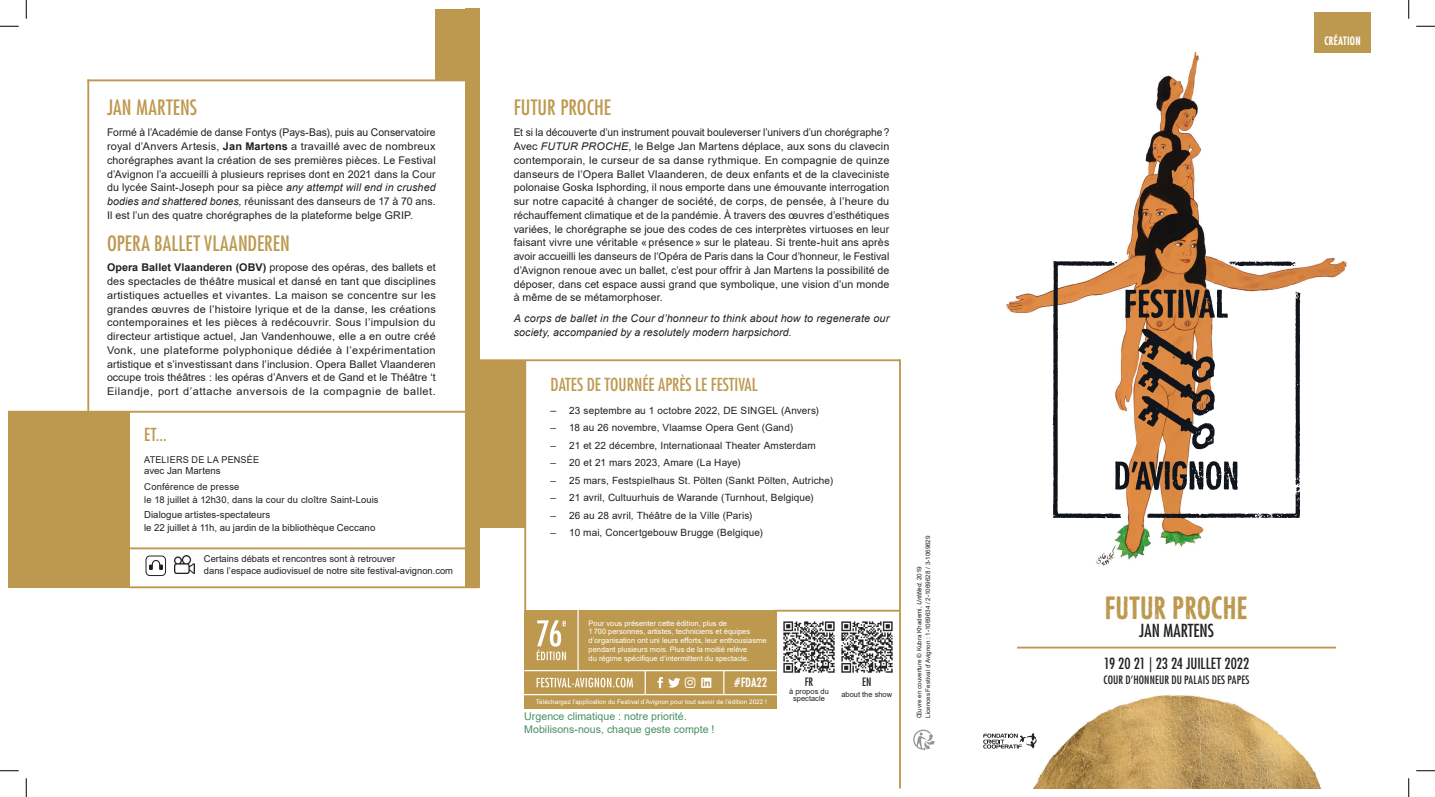
<style>
.page{position:relative;width:1435px;height:797px;background:#fff}
.page>*{position:absolute;margin:0;border:0;box-sizing:border-box;transform-origin:0 0}
.t1{font:30px "Futur Avignon CAP";color:#bd9950}
.t2{font:condensed 20.62px "Futura LT";letter-spacing:.005em;color:#bd9950}
.t3{font:condensed 17.5px "Futura LT";color:#bd9950}
.t4{font:condensed 17.5px "Futura LT";color:#231f20}
.t5{font:condensed 15px "Futura LT";color:#231f20}
.t6{font:12.5px "Futur Avignon CAP";color:#fff}
.t7{font:11.38px "Futur Avignon CAP";letter-spacing:.01em;color:#fff}
.t8{font:condensed 11.25px "Futura LT";letter-spacing:.01em;color:#231f20}
.t9{font:500 condensed 11.25px "Futura LT Pro";color:#231f20}
.t10{font:10.62px/13.8px "Arial";letter-spacing:.01em;color:#231f20;text-align:justify}
.t11{font:italic 10.62px/13.8px "Arial";letter-spacing:.015em;color:#231f20}
.t12{font:10.62px/12.8px "Arial";color:#4a9062}
.t13{font:10px "Arial";letter-spacing:.01em;color:#231f20}
.t14{font:9.62px/12.5px "Arial";color:#231f20}
.t15{font:9.38px/12.5px "Arial";color:#231f20}
.t16{font:9.38px "Arial";letter-spacing:.02em;color:#231f20}
.t17{font:7.5px/8.8px "Arial";color:#fff}
.t18{font:7.5px/7.5px "Arial";color:#231f20;text-align:center}
.t19{font:6.25px/8.8px "Arial";color:#231f20}
.t20{font:6.25px "Arial";letter-spacing:.015em;color:#fff}
.s1{font-weight:700}
.s2{font-style:italic}
.s3{font-size:10.62px}
</style>
<div class="page">
<hr style="left:125px;top:547px;width:351px;height:2px;background:#bd9950">
<img style="left:1017px;top:695px;width:304px;height:93px">
<img style="left:1006px;top:52px;width:341px;height:514px">
<svg style="left:913px;top:729px;width:21px;height:21px"></svg>
<svg style="left:983px;top:733px;width:53px;height:15px"></svg>
<hr style="left:9px;top:411px;width:467px;height:1px;background:#bd9950">
<hr style="left:524px;top:360px;width:2px;height:297px;background:#bd9950">
<hr style="left:87px;top:79px;width:2px;height:332px;background:#bd9950">
<div style="left:465px;top:9px;width:14px;height:579px;background:#bd9950"></div>
<div style="left:9px;top:412px;width:121px;height:176px;background:#bd9950"></div>
<hr style="left:899px;top:359px;width:2px;height:429px;background:#bd9950">
<hr style="left:474px;top:359px;width:426px;height:2px;background:#bd9950">
<hr style="left:87px;top:79px;width:389px;height:2px;background:#bd9950">
<hr style="left:1017px;top:646px;width:319px;height:2px;background:#bd9950">
<div style="left:436px;top:9px;width:37px;height:71px;background:#bd9950"></div>
<svg style="left:1052px;top:261px;width:248px;height:257px"></svg>
<svg style="left:1253px;top:513px;width:19px;height:5px"></svg>
<svg style="left:1295px;top:291px;width:2px;height:7px"></svg>
<svg style="left:1296px;top:483px;width:4px;height:8px"></svg>
<svg style="left:1295px;top:501px;width:4px;height:5px"></svg>
<svg style="left:1102px;top:513px;width:19px;height:5px"></svg>
<svg style="left:1111px;top:262px;width:6px;height:4px"></svg>
<img style="left:841px;top:621px;width:52px;height:52px">
<img style="left:783px;top:621px;width:52px;height:52px">
<hr style="left:775px;top:609px;width:125px;height:2px;background:#bd9950">
<div style="left:524px;top:609px;width:252px;height:99px;background:#bd9950"></div>
<hr style="left:644px;top:670px;width:2px;height:24px;background:#fff">
<svg style="left:723px;top:671px;width:1px;height:23px"></svg>
<hr style="left:577px;top:609px;width:1px;height:61px;background:#fff">
<hr style="left:524px;top:670px;width:252px;height:1px;background:#fff">
<svg style="left:536px;top:677px;width:97px;height:10px"></svg>
<svg style="left:537px;top:620px;width:29px;height:40px"></svg>
<hr style="left:523px;top:694px;width:254px;height:1px;background:#fff">
<svg style="left:701px;top:677px;width:10px;height:11px"></svg>
<svg style="left:657px;top:677px;width:38px;height:12px"></svg>
<hr style="left:129px;top:586px;width:350px;height:2px;background:#bd9950">
<div style="left:478px;top:361px;width:48px;height:166px;background:#bd9950"></div>
<div style="left:1314px;top:12px;width:56px;height:41px;background:#bd9950"></div>
<div style="left:145px;top:555px;width:21px;height:21px;border:1px solid #231f20;border-radius:4px"></div>
<svg style="left:149px;top:560px;width:14px;height:10px"></svg>
<img style="left:174px;top:555px;width:21px;height:19px">
<svg style="left:0;top:25px;width:19px;height:2px"></svg>
<svg style="left:1416px;top:25px;width:18px;height:2px"></svg>
<svg style="left:0;top:770px;width:19px;height:1px"></svg>
<svg style="left:1416px;top:770px;width:18px;height:1px"></svg>
<svg style="left:25px;top:0;width:2px;height:19px"></svg>
<svg style="left:25px;top:778px;width:2px;height:19px"></svg>
<svg style="left:1408px;top:0;width:1px;height:19px"></svg>
<svg style="left:1408px;top:778px;width:1px;height:19px"></svg>
<h2 class="t2" style="left:107px;top:95px;width:92px">JAN MARTENS</h2>
<p class="t10" style="left:107px;top:126px;width:330px">Formé à l’Académie de danse Fontys (Pays-Bas), puis au Conservatoire royal d’Anvers Artesis, <span class="s1">Jan Martens</span> a travaillé avec de nombreux chorégraphes avant la création de ses premières pièces. Le Festival d’Avignon l’a accueilli à plusieurs reprises dont en 2021 dans la Cour du lycée Saint-Joseph pour sa pièce <span class="s2">any attempt will end in crushed bodies and shattered bones,</span> réunissant des danseurs de 17 à 70 ans.<br>Il est l’un des quatre chorégraphes de la plateforme belge GRIP.</p>
<h2 class="t2" style="left:107px;top:230px;width:184px">OPERA BALLET VLAANDEREN</h2>
<p class="t10" style="left:107px;top:261px;width:330px"><span class="s1">Opera Ballet Vlaanderen (OBV)</span> propose des opéras, des ballets et des spectacles de théâtre musical et dansé en tant que disciplines artistiques actuelles et vivantes. La maison se concentre sur les grandes œuvres de l’histoire lyrique et de la danse, les créations contemporaines et les pièces à redécouvrir. Sous l’impulsion du directeur artistique actuel, Jan Vandenhouwe, elle a en outre créé Vonk, une plateforme polyphonique dédiée à l’expérimentation artistique et s’investissant dans l’inclusion. Opera Ballet Vlaanderen occupe trois théâtres : les opéras d’Anvers et de Gand et le Théâtre ‘t Eilandje, port d’attache anversois de la compagnie de ballet.</p>
<h3 class="t3" style="left:144px;top:424px;width:24px">ET...</h3>
<p class="t16" style="left:144px;top:453px;width:116px">ATELIERS DE LA PENSÉE</p>
<p class="t14" style="left:144px;top:464px;width:78px">avec Jan Martens</p>
<p class="t15" style="left:144px;top:480px;width:236px">Conférence de presse<br>le 18 juillet à 12h30, dans la cour du cloître Saint-Louis</p>
<p class="t14" style="left:144px;top:508px;width:233px">Dialogue artistes-spectateurs<br>le 22 juillet à 11h, au jardin de la bibliothèque Ceccano</p>
<p class="t15" style="left:204px;top:553px;width:251px;line-height:11.2px">Certains débats et rencontres sont à retrouver<br>dans l’espace audiovisuel de notre site festival-avignon.com</p>
<h2 class="t2" style="left:513px;top:95px;width:99px">FUTUR PROCHE</h2>
<p class="t10" style="left:513px;top:126px;width:377px">Et si la découverte d’un instrument pouvait bouleverser l’univers d’un chorégraphe ?<br>Avec <span class="s2">FUTUR PROCHE,</span> le Belge Jan Martens déplace, aux sons du clavecin contemporain, le curseur de sa danse rythmique. En compagnie de quinze danseurs de l’Opera Ballet Vlaanderen, de deux enfants et de la claveciniste polonaise Goska Isphording, il nous emporte dans une émouvante interrogation sur notre capacité à changer de société, de corps, de pensée, à l’heure du réchauffement climatique et de la pandémie. À travers des œuvres d’esthétiques variées, le chorégraphe se joue des codes de ces interprètes virtuoses en leur faisant vivre une véritable « présence » sur le plateau. Si trente-huit ans après avoir accueilli les danseurs de l’Opéra de Paris dans la Cour d’honneur, le Festival d’Avignon renoue avec un ballet, c’est pour offrir à Jan Martens la possibilité de déposer, dans cet espace aussi grand que symbolique, une vision d’un monde à même de se métamorphoser.</p>
<p class="t11" style="left:513px;top:312px;width:377px">A corps de ballet in the Cour d’honneur to think about how to regenerate our society, accompanied by a resolutely modern harpsichord.</p>
<h3 class="t3" style="left:550px;top:373px;width:209px">DATES DE TOURNÉE APRÈS LE FESTIVAL</h3>
<p class="t13" style="left:550px;top:403px;width:270px"><span class="s3">–</span> 23 septembre au 1 octobre 2022, DE SINGEL (Anvers)</p>
<p class="t13" style="left:550px;top:421px;width:244px">– 18 au 26 novembre, Vlaamse Opera Gent (Gand)</p>
<p class="t13" style="left:550px;top:438px;width:267px">– 21 et 22 décembre, Internationaal Theater Amsterdam</p>
<p class="t13" style="left:550px;top:456px;width:192px">– 20 et 21 mars 2023, Amare (La Haye)</p>
<p class="t13" style="left:550px;top:473px;width:284px">– 25 mars, Festspielhaus St. Pölten (Sankt Pölten, Autriche)</p>
<p class="t13" style="left:550px;top:491px;width:264px">– 21 avril, Cultuurhuis de Warande (Turnhout, Belgique)</p>
<p class="t13" style="left:550px;top:508px;width:203px">– 26 au 28 avril, Théâtre de la Ville (Paris)</p>
<p class="t13" style="left:550px;top:526px;width:214px">– 10 mai, Concertgebouw Brugge (Belgique)</p>
<p class="t17" style="left:588px;top:618px;width:179px">Pour vous présenter cette édition, plus de<br>1 700 personnes, artistes, techniciens et équipes d’organisation ont uni leurs efforts, leur enthousiasme pendant plusieurs mois. Plus de la moitié relève<br>du régime spécifique d’intermittent du spectacle.</p>
<p class="t6" style="left:734px;top:675px;width:35px">#FDA22</p>
<p class="t20" style="left:536px;top:697px;width:233px">Téléchargez l’application du Festival d’Avignon pour tout savoir de l’édition 2022 !</p>
<p class="t12" style="left:524px;top:710px;width:192px">Urgence climatique : notre priorité.<br>Mobilisons-nous, chaque geste compte !</p>
<p class="t9" style="left:804px;top:674px;width:10px">FR</p>
<p class="t18" style="left:789px;top:687px;width:41px">à propos du spectacle</p>
<p class="t9" style="left:862px;top:674px;width:11px">EN</p>
<p class="t18" style="left:841px;top:691px;width:52px">about the show</p>
<p class="t19" style="left:914px;top:718px;width:184px;rotate:-90deg">Œuvre en couverture © Kubra Khademi, <span class="s2">Untitled</span>, 2019<br>Licences Festival d’Avignon : 1-1069634 / 2-1069628 / 3-1069629</p>
<p class="t7" style="left:1324px;top:34px;width:38px">CRÉATION</p>
<h1 class="t1" style="left:1105px;top:589px;width:144px">FUTUR PROCHE</h1>
<h3 class="t4" style="left:1139px;top:620px;width:76px">JAN MARTENS</h3>
<h3 class="t5" style="left:1103px;top:654px;width:147px">19 20 21 | 23 24 JUILLET 2022</h3>
<p class="t8" style="left:1103px;top:672px;width:148px">COUR D’HONNEUR DU PALAIS DES PAPES</p>
</div>
